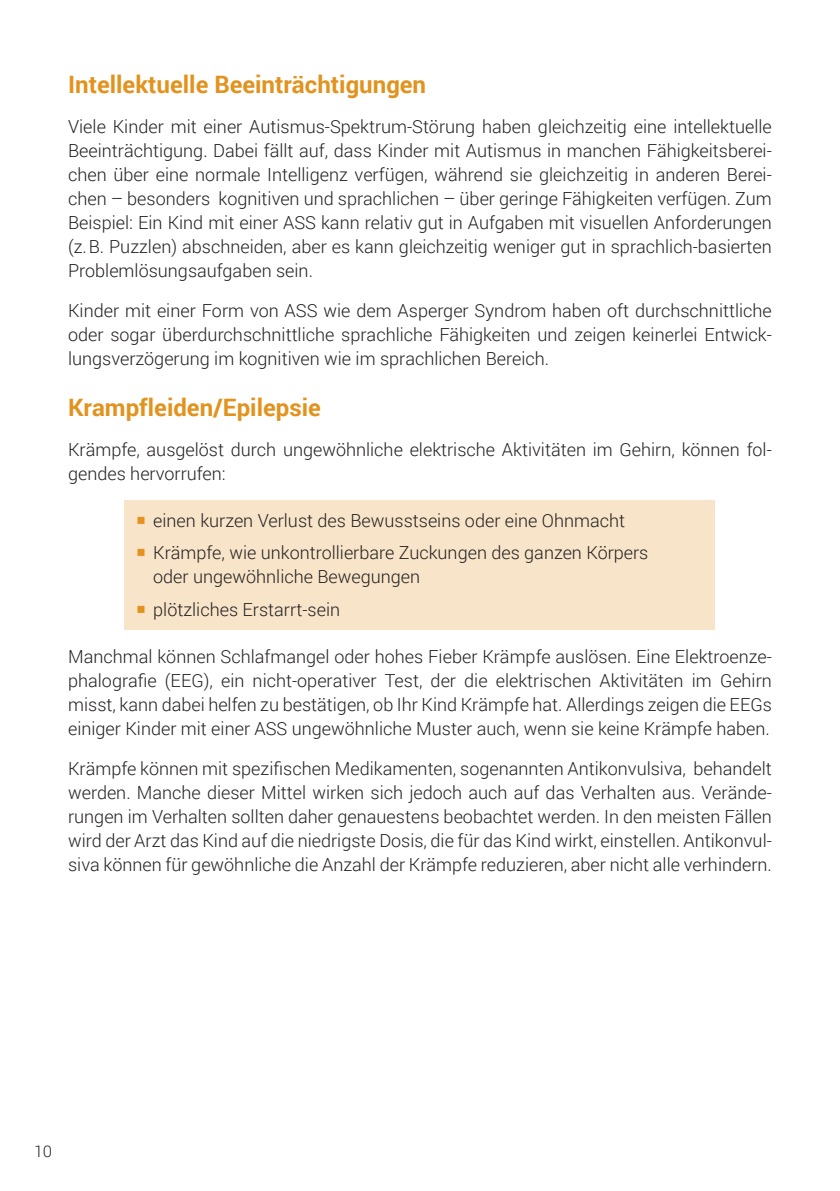
<style>
.page{position:relative;width:840px;height:1191px;background:#fff}
.page>*{position:absolute;margin:0;border:0;box-sizing:border-box;transform-origin:0 0}
.t1{font:700 24px "Roboto";color:#e2931e}
.t2{font:300 18px/24px "Roboto";color:#231f20;text-align:justify}
.t3{font:300 16px "Roboto";color:#231f20}
.s1{color:#e2931e}
</style>
<div class="page">
<div style="left:125px;top:500px;width:589px;height:129px;background:#f8e5c9"></div>
<h1 class="t1" style="left:68px;top:68px;width:359px">Intellektuelle Beeinträchtigungen</h1>
<p class="t2" style="left:68px;top:114px;width:705px">Viele Kinder mit einer Autismus-Spektrum-Störung haben gleichzeitig eine intellektuelle Beeinträchtigung. Dabei fällt auf, dass Kinder mit Autismus in manchen Fähigkeitsberei&shy;chen über eine normale Intelligenz verfügen, während sie gleichzeitig in anderen Berei&shy;chen – besonders kognitiven und sprachlichen – über geringe Fähigkeiten verfügen. Zum Beispiel: Ein Kind mit einer ASS kann relativ gut in Aufgaben mit visuellen Anforderungen (z. B. Puzzlen) abschneiden, aber es kann gleichzeitig weniger gut in sprachlich-basierten Problemlösungsaufgaben sein.</p>
<p class="t2" style="left:68px;top:298px;width:705px">Kinder mit einer Form von ASS wie dem Asperger Syndrom haben oft durchschnittliche oder sogar überdurchschnittliche sprachliche Fähigkeiten und zeigen keinerlei Entwick&shy;lungsverzögerung im kognitiven wie im sprachlichen Bereich.</p>
<h1 class="t1" style="left:68px;top:391px;width:254px">Krampfleiden/Epilepsie</h1>
<p class="t2" style="left:68px;top:437px;width:704px">Krämpfe, ausgelöst durch ungewöhnliche elektrische Aktivitäten im Gehirn, können fol&shy;gendes hervorrufen:</p>
<p class="t2" style="left:136px;top:508px;width:490px"><span class="s1">○</span> einen kurzen Verlust des Bewusstseins oder eine Ohnmacht</p>
<p class="t2" style="left:153px;top:540px;width:496px;text-indent:-17px"><span class="s1">○</span> Krämpfe, wie unkontrollierbare Zuckungen des ganzen Körpers oder ungewöhnliche Bewegungen</p>
<p class="t2" style="left:136px;top:597px;width:205px"><span class="s1">○</span> plötzliches Erstarrt-sein</p>
<p class="t2" style="left:68px;top:643px;width:705px">Manchmal können Schlafmangel oder hohes Fieber Krämpfe auslösen. Eine Elektroenze&shy;phalografie (EEG), ein nicht-operativer Test, der die elektrischen Aktivitäten im Gehirn misst, kann dabei helfen zu bestätigen, ob Ihr Kind Krämpfe hat. Allerdings zeigen die EEGs einiger Kinder mit einer ASS ungewöhnliche Muster auch, wenn sie keine Krämpfe haben.</p>
<p class="t2" style="left:68px;top:755px;width:705px">Krämpfe können mit spezifischen Medikamenten, sogenannten Antikonvulsiva, behandelt werden. Manche dieser Mittel wirken sich jedoch auch auf das Verhalten aus. Verände&shy;rungen im Verhalten sollten daher genauestens beobachtet werden. In den meisten Fällen wird der Arzt das Kind auf die niedrigste Dosis, die für das Kind wirkt, einstellen. Antikonvul&shy;siva können für gewöhnliche die Anzahl der Krämpfe reduzieren, aber nicht alle verhindern.</p>
<p class="t3" style="left:34px;top:1140px;width:20px">10</p>
</div>
